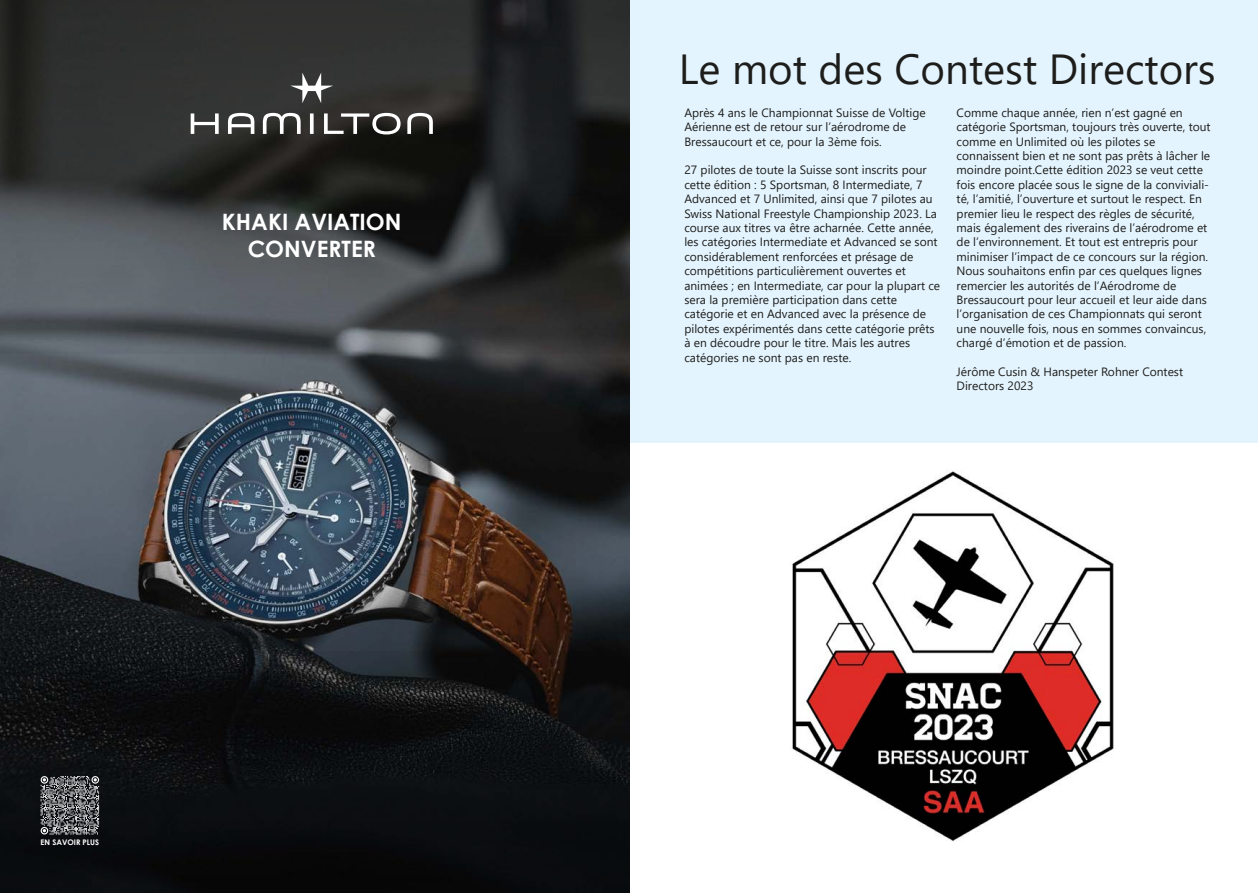
<style>
.page{position:relative;width:1259px;height:893px;background:#fff}
.page>*{position:absolute;margin:0;border:0;box-sizing:border-box;transform-origin:0 0}
.t1{font:42px "Segoe UI";color:#1d1d1b}
.t2{font:700 22.5px/27px "Century Gothic";color:#fff;text-align:center}
.t3{font:12px/14.4px "Segoe UI";color:#1d1d1b}
.t4{font:700 7.65px "Century Gothic";color:#fff}
</style>
<div class="page">
<div style="left:628px;top:0;width:630px;height:442px;background:#e4f4fe"></div>
<img style="left:792px;top:471px;width:322px;height:371px">
<img style="left:0;top:353px;width:629px;height:298px">
<svg style="left:0;top:0;width:629px;height:353px;background:#333637"></svg>
<svg style="left:0;top:651px;width:629px;height:242px;background:#0d0f11"></svg>
<svg style="left:191px;top:73px;width:242px;height:61px;background:#4a4a49"></svg>
<svg style="left:41px;top:776px;width:58px;height:58px;background:#646667"></svg>
<h2 class="t2" style="left:222px;top:208px;width:181px">KHAKI AVIATION<br>CONVERTER</h2>
<p class="t4" style="left:41px;top:837px;width:60px">EN SAVOIR PLUS</p>
<h1 class="t1" style="left:679px;top:39px;width:538px">Le mot des Contest Directors</h1>
<p class="t3" style="left:684px;top:105px;width:243px">Après 4 ans le Championnat Suisse de Voltige<br>Aérienne est de retour sur l’aérodrome de<br>Bressaucourt et ce, pour la 3ème fois.</p>
<p class="t3" style="left:684px;top:162px;width:257px">27 pilotes de toute la Suisse sont inscrits pour cette édition : 5 Sportsman, 8 Intermediate, 7<br>Advanced et 7 Unlimited, ainsi que 7 pilotes au Swiss National Freestyle Championship 2023. La course aux titres va être acharnée. Cette année, les catégories Intermediate et Advanced se sont considérablement renforcées et présage de compétitions particulièrement ouvertes et animées ; en Intermediate, car pour la plupart ce sera la première participation dans cette catégorie et en Advanced avec la présence de pilotes expérimentés dans cette catégorie prêts à en découdre pour le titre. Mais les autres catégories ne sont pas en reste.</p>
<p class="t3" style="left:956px;top:105px;width:255px">Comme chaque année, rien n’est gagné en catégorie Sportsman, toujours très ouverte, tout comme en Unlimited où les pilotes se connaissent bien et ne sont pas prêts à lâcher le moindre point.Cette édition 2023 se veut cette fois encore placée sous le signe de la conviviali&shy;té, l’amitié, l’ouverture et surtout le respect. En premier lieu le respect des règles de sécurité, mais également des riverains de l’aérodrome et de l’environnement. Et tout est entrepris pour minimiser l’impact de ce concours sur la région.<br>Nous souhaitons enfin par ces quelques lignes remercier les autorités de l’Aérodrome de Bressaucourt pour leur accueil et leur aide dans l’organisation de ces Championnats qui seront une nouvelle fois, nous en sommes convaincus, chargé d’émotion et de passion.</p>
<p class="t3" style="left:956px;top:364px;width:228px">Jérôme Cusin &amp; Hanspeter Rohner Contest<br>Directors 2023</p>
</div>
